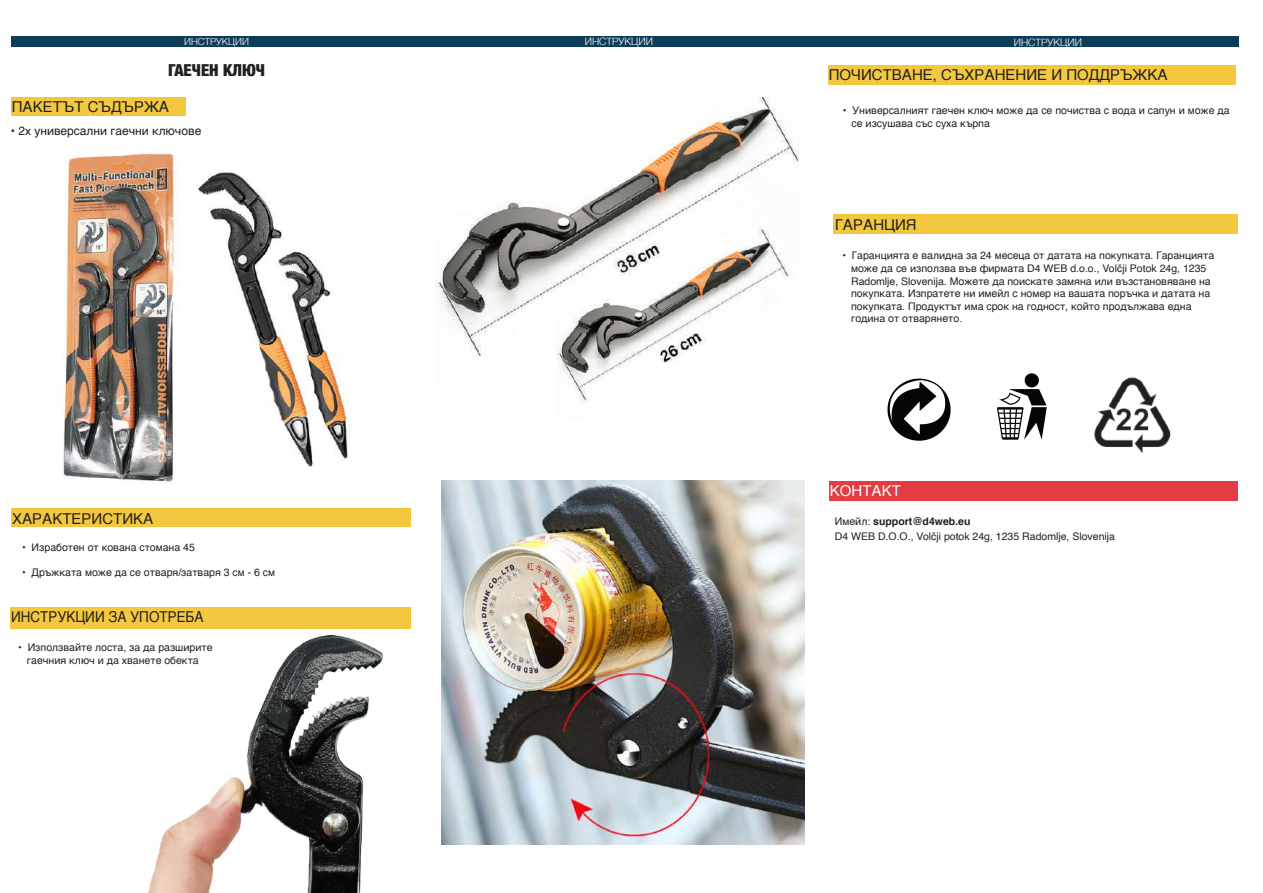
<style>
.page{position:relative;width:1263px;height:893px;background:#fff}
.page>*{position:absolute;margin:0;border:0;box-sizing:border-box;transform-origin:0 0}
.t1{font:900 condensed 16.5px "Helvetica Neue";color:#231f20}
.t2{font:15px "Helvetica";color:#231f20}
.t3{font:15px "Helvetica";color:#231f20;scale:.9 1}
.t4{font:15px "Helvetica";color:#fff}
.t5{font:12px "Helvetica";color:#231f20}
.t6{font:10.5px/12.6px "Helvetica";color:#231f20}
.t7{font:300 10.2px "Helvetica";color:#fff}
.t8{font:300 9.75px "Helvetica";color:#fff}
.s1{font-weight:700}
</style>
<div class="page">
<div style="left:11px;top:97px;width:175px;height:19px;background:#f4c83e"></div>
<div style="left:11px;top:508px;width:399px;height:19px;background:#f4c83e"></div>
<div style="left:11px;top:36px;width:400px;height:11px;background:#0e3d5a"></div>
<div style="left:411px;top:36px;width:418px;height:11px;background:#0d3d59"></div>
<div style="left:11px;top:607px;width:400px;height:21px;background:#f4c83e"></div>
<div style="left:829px;top:36px;width:409px;height:11px;background:#0d3d59"></div>
<div style="left:828px;top:65px;width:408px;height:19px;background:#f4c83e"></div>
<div style="left:833px;top:215px;width:405px;height:19px;background:#f4c83e"></div>
<div style="left:830px;top:481px;width:408px;height:19px;background:#e53b43"></div>
<img style="left:997px;top:373px;width:50px;height:67px">
<img style="left:436px;top:97px;width:363px;height:306px">
<img style="left:1094px;top:377px;width:77px;height:77px">
<img style="left:63px;top:152px;width:285px;height:331px">
<img style="left:130px;top:628px;width:278px;height:265px">
<img style="left:442px;top:481px;width:363px;height:363px">
<img style="left:887px;top:378px;width:64px;height:63px">
<p class="t8" style="left:184px;top:33px;width:66px">ИНСТРУКЦИИ</p>
<h1 class="t1" style="left:168px;top:56px;width:99px">ГАЕЧЕН КЛЮЧ</h1>
<h2 class="t2" style="left:12px;top:96px;width:159px">ПАКЕТЪТ СЪДЪРЖА</h2>
<p class="t5" style="left:11px;top:122px;width:192px">• 2x универсални гаечни ключове</p>
<h2 class="t2" style="left:12px;top:507px;width:143px">ХАРАКТЕРИСТИКА</h2>
<p class="t6" style="left:22px;top:542px;width:174px">• Изработен от кована стомана 45</p>
<p class="t6" style="left:22px;top:567px;width:254px">• Дръжката може да се отваря/затваря 3 см - 6 см</p>
<h2 class="t3" style="left:11px;top:605px;width:215px">ИНСТРУКЦИИ ЗА УПОТРЕБА</h2>
<p class="t6" style="left:18px;top:641px;width:196px;text-align:center">• Използвайте лоста, за да разширите гаечния ключ и да хванете обекта</p>
<p class="t7" style="left:585px;top:33px;width:70px">ИНСТРУКЦИИ</p>
<p class="t7" style="left:1014px;top:34px;width:70px">ИНСТРУКЦИИ</p>
<h2 class="t2" style="left:829px;top:63px;width:340px">ПОЧИСТВАНЕ, СЪХРАНЕНИЕ И ПОДДРЪЖКА</h2>
<p class="t6" style="left:851px;top:104px;width:380px;text-indent:-9px">• Универсалният гаечен ключ може да се почиства с вода и сапун и може да се изсушава със суха кърпа</p>
<h2 class="t2" style="left:835px;top:213px;width:83px">ГАРАНЦИЯ</h2>
<p class="t6" style="left:851px;top:250px;width:365px;text-indent:-9px">• Гаранцията е валидна за 24 месеца от датата на покупката. Гаранцията може да се използва във фирмата D4 WEB d.o.o., Volčji Potok 24g, 1235<br>Radomlje, Slovenija. Можете да поискате замяна или възстановяване на покупката. Изпратете ни имейл с номер на вашата поръчка и датата на покупката. Продуктът има срок на годност, който продължава една година от отварянето.</p>
<h2 class="t4" style="left:830px;top:479px;width:73px">КОНТАКТ</h2>
<p class="t6" style="left:835px;top:514px;width:282px;line-height:15px">Имейл: <span class="s1">support@d4web.eu<br></span>D4 WEB D.O.O., Volčji potok 24g, 1235 Radomlje, Slovenija</p>
</div>
